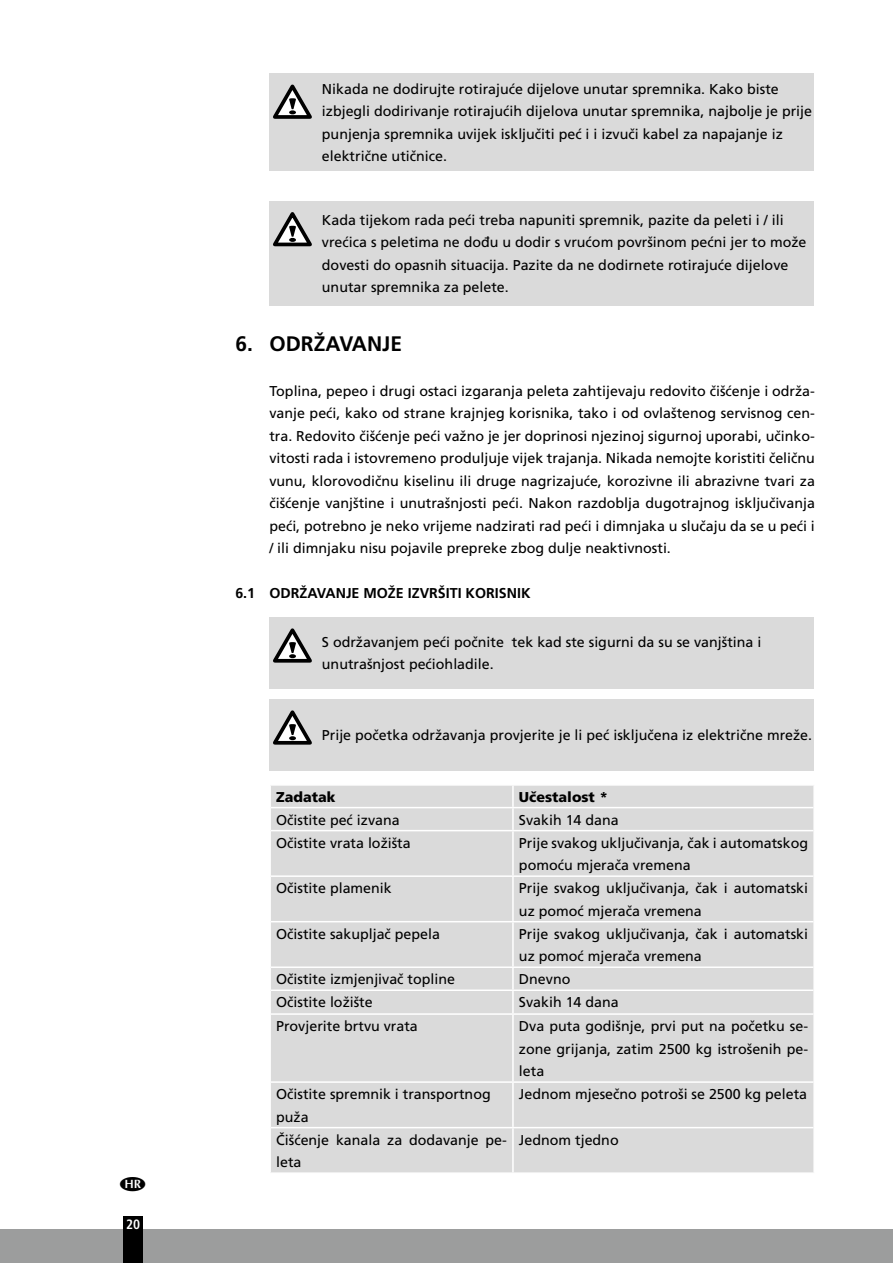
<style>
.page{position:relative;width:893px;height:1263px;background:#fff}
.page>*{position:absolute;margin:0;border:0;box-sizing:border-box;transform-origin:0 0}
.t1{font:700 21px "Frutiger CE";color:#000}
.t2{font:14.25px/22.5px "Frutiger CE";color:#000}
.t3{font:700 14.25px "Frutiger CE";color:#000}
.t4{font:900 14.25px "Frutiger CE";color:#000}
.t5{font:900 14.25px "Frutiger LT Std";color:#000}
.t6{font:700 condensed 13.5px "Frutiger LT Std";color:#fff}
</style>
<div class="page">
<div style="left:0;top:1229px;width:893px;height:34px;background:#9c9d9d"></div>
<div style="left:123px;top:1216px;width:20px;height:47px;background:#000"></div>
<div style="left:269px;top:73px;width:51px;height:98px;background:#dadada"></div>
<div style="left:320px;top:73px;width:494px;height:98px;background:#dadada"></div>
<svg style="left:273px;top:84px;width:39px;height:35px"></svg>
<div style="left:269px;top:201px;width:51px;height:105px;background:#dadada"></div>
<div style="left:320px;top:201px;width:494px;height:105px;background:#dadada"></div>
<svg style="left:273px;top:212px;width:39px;height:35px"></svg>
<div style="left:269px;top:617px;width:51px;height:71px;background:#dadada"></div>
<div style="left:320px;top:617px;width:494px;height:71px;background:#dadada"></div>
<svg style="left:273px;top:628px;width:39px;height:35px"></svg>
<div style="left:269px;top:699px;width:51px;height:71px;background:#dadada"></div>
<div style="left:320px;top:699px;width:494px;height:71px;background:#dadada"></div>
<svg style="left:273px;top:710px;width:39px;height:35px"></svg>
<div style="left:271px;top:786px;width:542px;height:386px;background:#dadada"></div>
<hr style="left:512px;top:786px;width:2px;height:21px;background:#fff">
<hr style="left:512px;top:808px;width:2px;height:22px;background:#fff">
<hr style="left:512px;top:831px;width:2px;height:44px;background:#fff">
<hr style="left:512px;top:877px;width:2px;height:44px;background:#fff">
<hr style="left:512px;top:922px;width:2px;height:44px;background:#fff">
<hr style="left:512px;top:968px;width:2px;height:21px;background:#fff">
<hr style="left:512px;top:991px;width:2px;height:22px;background:#fff">
<hr style="left:512px;top:1015px;width:2px;height:66px;background:#fff">
<hr style="left:512px;top:1083px;width:2px;height:44px;background:#fff">
<hr style="left:512px;top:1128px;width:2px;height:44px;background:#fff">
<hr style="left:271px;top:807px;width:242px;height:1px;background:#fff">
<hr style="left:513px;top:807px;width:300px;height:1px;background:#fff">
<hr style="left:271px;top:830px;width:242px;height:1px;background:#fff">
<hr style="left:513px;top:830px;width:300px;height:1px;background:#fff">
<hr style="left:271px;top:875px;width:242px;height:2px;background:#fff">
<hr style="left:513px;top:875px;width:300px;height:2px;background:#fff">
<hr style="left:271px;top:921px;width:242px;height:1px;background:#fff">
<hr style="left:513px;top:921px;width:300px;height:1px;background:#fff">
<hr style="left:271px;top:966px;width:242px;height:2px;background:#fff">
<hr style="left:513px;top:966px;width:300px;height:2px;background:#fff">
<hr style="left:271px;top:989px;width:242px;height:2px;background:#fff">
<hr style="left:513px;top:989px;width:300px;height:2px;background:#fff">
<hr style="left:271px;top:1013px;width:242px;height:2px;background:#fff">
<hr style="left:513px;top:1013px;width:300px;height:2px;background:#fff">
<hr style="left:271px;top:1081px;width:242px;height:2px;background:#fff">
<hr style="left:513px;top:1081px;width:300px;height:2px;background:#fff">
<hr style="left:271px;top:1127px;width:242px;height:1px;background:#fff">
<hr style="left:513px;top:1127px;width:300px;height:1px;background:#fff">
<p class="t6" style="left:126px;top:1216px;width:16px">20</p>
<p class="t2" style="left:322px;top:77px;width:492px">Nikada ne dodirujte rotirajuće dijelove unutar spremnika. Kako biste izbjegli dodirivanje rotirajućih dijelova unutar spremnika, najbolje je prije punjenja spremnika uvijek isključiti peć i i izvuči kabel za napajanje iz električne utičnice.</p>
<p class="t2" style="left:322px;top:209px;width:486px">Kada tijekom rada peći treba napuniti spremnik, pazite da peleti i / ili vrećica s peletima ne dođu u dodir s vrućom površinom pećni jer to može dovesti do opasnih situacija. Pazite da ne dodirnete rotirajuće dijelove unutar spremnika za pelete.</p>
<h1 class="t1" style="left:235px;top:331px;width:168px">6. ODRŽAVANJE</h1>
<p class="t2" style="left:269px;top:379px;width:547px;text-align:justify">Toplina, pepeo i drugi ostaci izgaranja peleta zahtijevaju redovito čišćenje i održa&shy;vanje peći, kako od strane krajnjeg korisnika, tako i od ovlaštenog servisnog cen&shy;tra. Redovito čišćenje peći važno je jer doprinosi njezinoj sigurnoj uporabi, učinko&shy;vitosti rada i istovremeno produljuje vijek trajanja. Nikada nemojte koristiti čeličnu vunu, klorovodičnu kiselinu ili druge nagrizajuće, korozivne ili abrazivne tvari za čišćenje vanjštine i unutrašnjosti peći. Nakon razdoblja dugotrajnog isključivanja peći, potrebno je neko vrijeme nadzirati rad peći i dimnjaka u slučaju da se u peći i / ili dimnjaku nisu pojavile prepreke zbog dulje neaktivnosti.</p>
<p class="t3" style="left:235px;top:585px;width:297px">6.1 ODRŽAVANJE MOŽE IZVRŠITI KORISNIK</p>
<p class="t2" style="left:269px;top:627px;width:298px">11. Do not bend or pinch the power cord.</p>
<p class="t2" style="left:322px;top:631px;width:441px">S održavanjem peći počnite tek kad ste sigurni da su se vanjština i unutrašnjost pećiohladile.</p>
<p class="t2" style="left:322px;top:724px;width:492px">Prije početka održavanja provjerite je li peć isključena iz električne mreže.</p>
<p class="t5" style="left:276px;top:788px;width:61px">Zadatak</p>
<p class="t4" style="left:519px;top:788px;width:91px">Učestalost *</p>
<p class="t2" style="left:276px;top:808px;width:125px">Očistite peć izvana</p>
<p class="t2" style="left:519px;top:808px;width:101px">Svakih 14 dana</p>
<p class="t2" style="left:276px;top:831px;width:136px">Očistite vrata ložišta</p>
<p class="t2" style="left:519px;top:831px;width:291px">Prije svakog uključivanja, čak i automatskog pomoću mjerača vremena</p>
<p class="t2" style="left:276px;top:877px;width:117px">Očistite plamenik</p>
<p class="t2" style="left:519px;top:877px;width:291px">Prije svakog uključivanja, čak i automatski uz pomoć mjerača vremena</p>
<p class="t2" style="left:276px;top:922px;width:165px">Očistite sakupljač pepela</p>
<p class="t2" style="left:519px;top:922px;width:291px">Prije svakog uključivanja, čak i automatski uz pomoć mjerača vremena</p>
<p class="t2" style="left:276px;top:968px;width:180px">Očistite izmjenjivač topline</p>
<p class="t2" style="left:519px;top:968px;width:53px">Dnevno</p>
<p class="t2" style="left:276px;top:991px;width:98px">Očistite ložište</p>
<p class="t2" style="left:519px;top:991px;width:101px">Svakih 14 dana</p>
<p class="t2" style="left:276px;top:1015px;width:143px">Provjerite brtvu vrata</p>
<p class="t2" style="left:519px;top:1015px;width:291px;text-align:justify">Dva puta godišnje, prvi put na početku se&shy;zone grijanja, zatim 2500 kg istrošenih pe&shy;leta</p>
<p class="t2" style="left:276px;top:1083px;width:216px">Očistite spremnik i transportnog puža</p>
<p class="t2" style="left:519px;top:1083px;width:290px">Jednom mjesečno potroši se 2500 kg peleta</p>
<p class="t2" style="left:276px;top:1128px;width:232px">Čišćenje kanala za dodavanje pe&shy;leta</p>
<p class="t2" style="left:519px;top:1128px;width:101px">Jednom tjedno</p>
</div>
